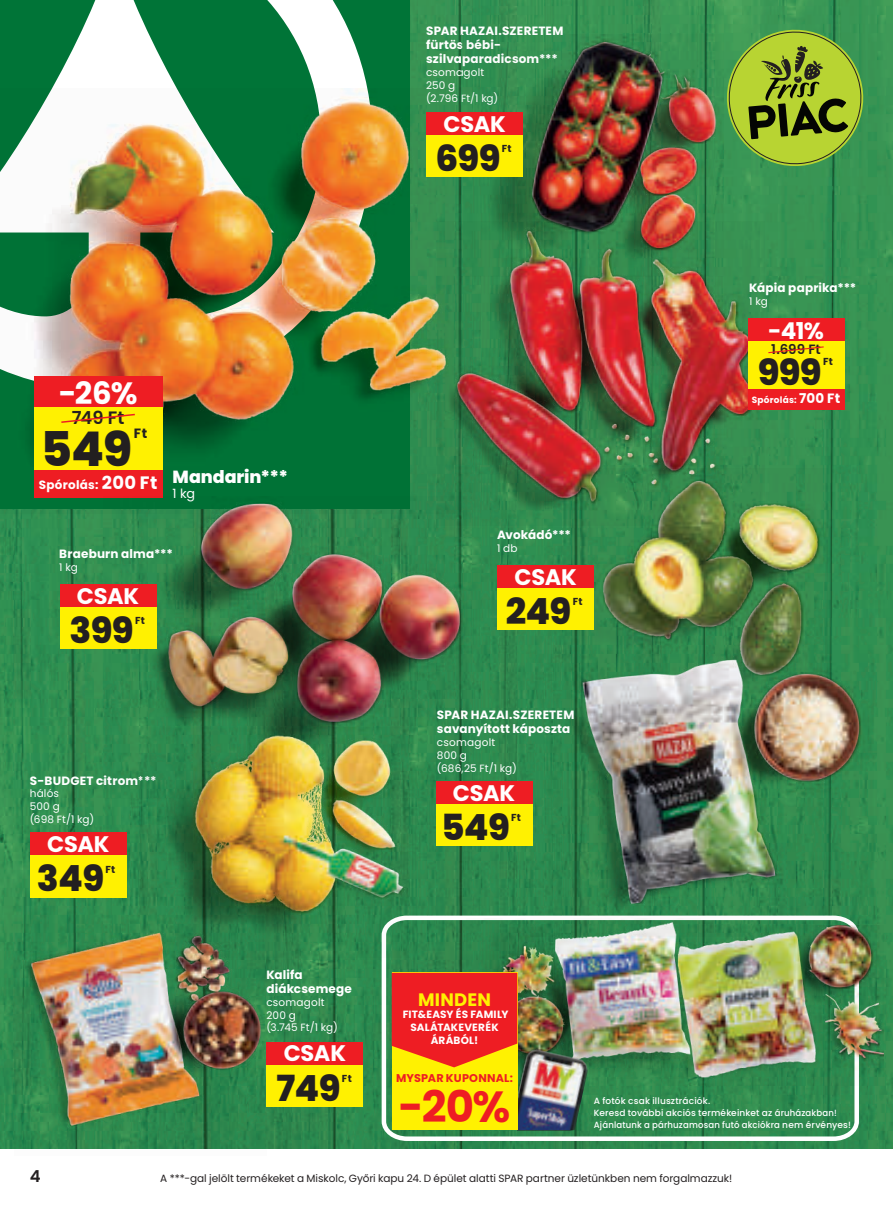
<style>
.page{position:relative;width:893px;height:1212px;background:#fff}
.page>*{position:absolute;margin:0;border:0;box-sizing:border-box;transform-origin:0 0}
.t1{font:800 47.85px "Poppins";color:#231f20}
.t2{font:700 43.5px "Poppins";color:#ee1d23}
.t3{font:800 36px "Poppins";letter-spacing:-.02em;color:#231f20}
.t4{font:700 30.75px "Poppins";color:#fff}
.t5{font:700 23.1px "Poppins";color:#fff}
.t6{font:700 22.5px "Poppins";letter-spacing:-.01em;color:#fff}
.t7{font:700 18px "Poppins";letter-spacing:.015em;color:#fff101}
.t8{font:600 18px "Poppins";color:#231f20}
.t9{font:800 17.55px "Poppins";letter-spacing:-.005em;color:#fff}
.t10{font:600 16.5px "Poppins";color:#231f20}
.t11{font:600 13.5px "Poppins";color:#231f20}
.t12{font:700 13.5px "Poppins";color:#231f20}
.t13{font:12.75px "Poppins";color:#fff}
.t14{font:700 12px/14.2px "Poppins";letter-spacing:.015em;color:#fff}
.t15{font:700 11.25px "Poppins";letter-spacing:.015em;color:#ee1d23}
.t16{font:10.5px/12.8px "Poppins";letter-spacing:.015em;color:#fff}
.t17{font:10.5px "Poppins";color:#231f20}
.t18{font:700 10.5px/12.6px "Poppins";letter-spacing:.015em;color:#fff;text-align:center}
.t19{font:700 10.2px "Poppins";letter-spacing:.025em;color:#231f20}
.t20{font:500 9px/12px "Poppins";letter-spacing:.02em;color:#fff}
.t21{font:700 9px "Poppins";letter-spacing:.025em;color:#fff}
.s1{font-size:18px}
.s2{font-size:13.5px}
</style>
<div class="page">
<img style="left:0;top:0;width:893px;height:1148px">
<svg style="left:0;top:0;width:372px;height:88px;fill:#007437"></svg>
<svg style="left:724px;top:27px;width:142px;height:142px;background:#7aa435"></svg>
<svg style="left:379px;top:913px;width:482px;height:230px;background:#4c9966"></svg>
<img style="left:662px;top:925px;width:221px;height:161px">
<img style="left:467px;top:918px;width:234px;height:160px">
<img style="left:0;top:88px;width:460px;height:425px">
<div style="left:34px;top:407px;width:128px;height:68px;background:#fff101"></div>
<svg style="left:61px;top:413px;width:74px;height:10px"></svg>
<div style="left:34px;top:471px;width:128px;height:27px;background:#ee1d23"></div>
<div style="left:34px;top:377px;width:128px;height:30px;background:#ee1d23"></div>
<img style="left:462px;top:35px;width:262px;height:186px">
<div style="left:426px;top:135px;width:97px;height:42px;background:#fff101"></div>
<div style="left:426px;top:112px;width:97px;height:23px;background:#ee1d23"></div>
<img style="left:437px;top:221px;width:327px;height:305px">
<div style="left:748px;top:341px;width:96px;height:52px;background:#fff101"></div>
<svg style="left:768px;top:346px;width:56px;height:8px"></svg>
<div style="left:748px;top:389px;width:96px;height:21px;background:#ee1d23"></div>
<div style="left:748px;top:318px;width:96px;height:23px;background:#ee1d23"></div>
<img style="left:575px;top:468px;width:252px;height:183px">
<div style="left:497px;top:588px;width:97px;height:42px;background:#fff101"></div>
<div style="left:497px;top:565px;width:97px;height:23px;background:#ee1d23"></div>
<img style="left:104px;top:496px;width:363px;height:303px">
<div style="left:60px;top:607px;width:96px;height:42px;background:#fff101"></div>
<div style="left:60px;top:584px;width:96px;height:23px;background:#ee1d23"></div>
<img style="left:141px;top:727px;width:269px;height:231px">
<div style="left:30px;top:855px;width:97px;height:42px;background:#fff101"></div>
<div style="left:30px;top:832px;width:97px;height:23px;background:#ee1d23"></div>
<img style="left:15px;top:915px;width:252px;height:234px">
<div style="left:267px;top:1064px;width:96px;height:42px;background:#fff101"></div>
<div style="left:267px;top:1041px;width:96px;height:23px;background:#ee1d23"></div>
<img style="left:530px;top:651px;width:343px;height:285px">
<div style="left:436px;top:803px;width:96px;height:43px;background:#fff101"></div>
<div style="left:436px;top:781px;width:96px;height:23px;background:#ee1d23"></div>
<img style="left:517px;top:1034px;width:75px;height:96px">
<div style="left:392px;top:973px;width:125px;height:157px;background:#fff101"></div>
<svg style="left:392px;top:973px;width:125px;height:94px;background:#ef351f"></svg>
<h3 class="t4" style="left:59px;top:375px;width:80px">-26%</h3>
<h3 class="t8" style="left:72px;top:407px;width:54px">749 Ft</h3>
<h1 class="t1" style="left:41px;top:421px;width:93px">549</h1>
<p class="t12" style="left:134px;top:425px;width:15px">Ft</p>
<p class="t14" style="left:39px;top:478px;width:120px">Spórolás: <span class="s1">200 Ft</span></p>
<h3 class="t9" style="left:173px;top:467px;width:117px">Mandarin***</h3>
<p class="t13" style="left:173px;top:486px;width:24px">1 kg</p>
<p class="t14" style="left:59px;top:547px;width:115px">Braeburn alma***</p>
<p class="t16" style="left:59px;top:561px;width:20px">1 kg</p>
<h3 class="t6" style="left:77px;top:583px;width:64px">CSAK</h3>
<p class="t19" style="left:135px;top:615px;width:11px">Ft</p>
<h3 class="t3" style="left:70px;top:609px;width:66px">399</h3>
<p class="t14" style="left:30px;top:773px;width:128px">S-BUDGET citrom***</p>
<p class="t16" style="left:30px;top:787px;width:66px">hálós<br>500 g<br>(698 Ft/1 kg)</p>
<h3 class="t6" style="left:47px;top:831px;width:64px">CSAK</h3>
<p class="t19" style="left:105px;top:863px;width:11px">Ft</p>
<h3 class="t3" style="left:37px;top:858px;width:69px">349</h3>
<p class="t14" style="left:266px;top:967px;width:87px">Kalifa diákcsemege</p>
<p class="t16" style="left:266px;top:996px;width:73px">csomagolt<br>200 g<br>(3.745 Ft/1 kg)</p>
<h3 class="t3" style="left:276px;top:1067px;width:66px">749</h3>
<h3 class="t6" style="left:284px;top:1040px;width:64px">CSAK</h3>
<p class="t19" style="left:342px;top:1072px;width:11px">Ft</p>
<p class="t14" style="left:426px;top:24px;width:139px">SPAR HAZAI.SZERETEM fürtös bébi&shy;szilvaparadicsom***</p>
<p class="t16" style="left:426px;top:66px;width:74px">csomagolt<br>250 g<br>(2.796 Ft/1 kg)</p>
<h3 class="t3" style="left:435px;top:138px;width:67px">699</h3>
<h3 class="t6" style="left:444px;top:111px;width:64px">CSAK</h3>
<p class="t19" style="left:502px;top:143px;width:11px">Ft</p>
<p class="t14" style="left:497px;top:528px;width:75px">Avokádó***</p>
<p class="t16" style="left:497px;top:542px;width:22px">1 db</p>
<h3 class="t6" style="left:515px;top:564px;width:64px">CSAK</h3>
<p class="t19" style="left:573px;top:596px;width:11px">Ft</p>
<h3 class="t3" style="left:506px;top:591px;width:67px">249</h3>
<p class="t14" style="left:437px;top:708px;width:139px">SPAR HAZAI.SZERETEM savanyított káposzta</p>
<p class="t16" style="left:437px;top:736px;width:82px">csomagolt<br>800 g<br>(686,25 Ft/1 kg)</p>
<h3 class="t3" style="left:441px;top:806px;width:70px">549</h3>
<h3 class="t6" style="left:453px;top:780px;width:64px">CSAK</h3>
<p class="t19" style="left:511px;top:812px;width:11px">Ft</p>
<p class="t14" style="left:749px;top:281px;width:109px">Kápia paprika***</p>
<p class="t16" style="left:749px;top:295px;width:20px">1 kg</p>
<p class="t11" style="left:771px;top:341px;width:51px">1.699 Ft</p>
<h3 class="t3" style="left:758px;top:352px;width:66px">999</h3>
<p class="t19" style="left:823px;top:355px;width:11px">Ft</p>
<p class="t21" style="left:752px;top:395px;width:90px">Spórolás: <span class="s2">700 Ft</span></p>
<h3 class="t5" style="left:768px;top:317px;width:58px">-41%</h3>
<h3 class="t7" style="left:418px;top:989px;width:74px">MINDEN</h3>
<p class="t18" style="left:403px;top:1008px;width:107px">FIT&amp;EASY ÉS FAMILY<br>SALÁTAKEVERÉK<br>ÁRÁBÓL!</p>
<p class="t15" style="left:396px;top:1071px;width:119px">MYSPAR KUPONNAL:</p>
<h2 class="t2" style="left:399px;top:1081px;width:113px">-20%</h2>
<p class="t20" style="left:594px;top:1094px;width:259px">A fotók csak illusztrációk.<br>Keresd további akciós termékeinket az áruházakban!<br>Ajánlatunk a párhuzamosan futó akciókra nem érvényes!</p>
<h3 class="t10" style="left:30px;top:1167px;width:12px">4</h3>
<p class="t17" style="left:160px;top:1172px;width:574px">A ***-gal jelölt termékeket a Miskolc, Győri kapu 24. D épület alatti SPAR partner üzletünkben nem forgalmazzuk!</p>
</div>
